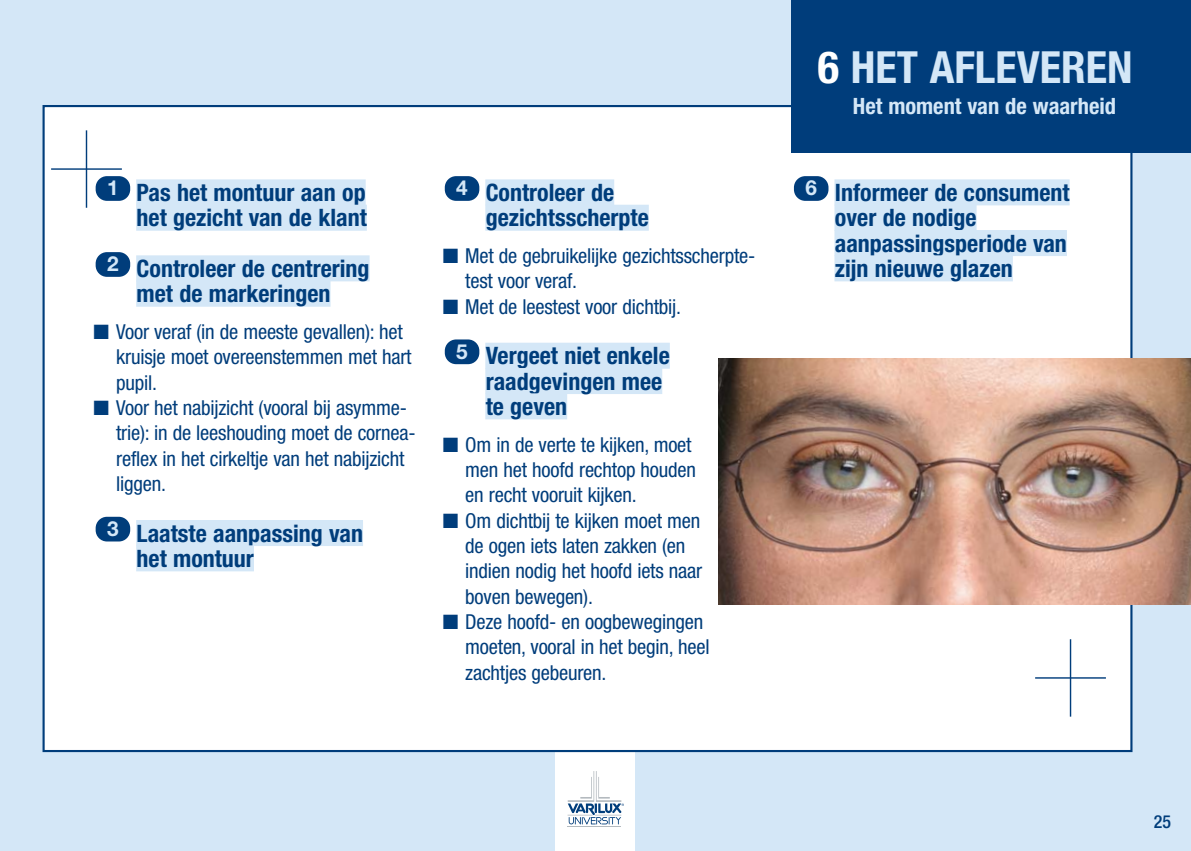
<style>
.page{position:relative;width:1191px;height:851px;background:#fff}
.page>*{position:absolute;margin:0;border:0;box-sizing:border-box;transform-origin:0 0}
.t1{font:700 condensed 44.4px "Helvetica Neue";color:#d4e7f7}
.t2{font:700 condensed 24px/25.4px "Helvetica Neue";color:#003d7b}
.t3{font:700 condensed 22.4px "Helvetica Neue";color:#d4e7f7}
.t4{font:700 20.8px "Helvetica Neue";color:#d4e7f7}
.t5{font:condensed 20.6px/25.4px "Helvetica Neue";letter-spacing:-.01em;color:#003d7b}
.t6{font:500 condensed 18px "Helvetica Neue";color:#003d7b}
.s1{color:#fff}
</style>
<div class="page">
<div style="left:0;top:0;width:1190px;height:850px;background:#d4e7f7"></div>
<div style="left:556px;top:752px;width:79px;height:98px;background:#fff"></div>
<hr style="left:567px;top:825px;width:54px;height:1px;background:#b4babf">
<svg style="left:567px;top:771px;width:57px;height:53px"></svg>
<div style="left:44px;top:106px;width:1087px;height:645px;background:#fff"></div>
<div style="left:791px;top:0;width:399px;height:153px;background:#003d7b"></div>
<div style="left:136px;top:179px;width:230px;height:26px;background:#d4e7f7"></div>
<div style="left:136px;top:205px;width:231px;height:26px;background:#d4e7f7"></div>
<div style="left:136px;top:255px;width:233px;height:26px;background:#d4e7f7"></div>
<div style="left:136px;top:281px;width:194px;height:26px;background:#d4e7f7"></div>
<div style="left:136px;top:520px;width:227px;height:26px;background:#d4e7f7"></div>
<div style="left:136px;top:545px;width:118px;height:26px;background:#d4e7f7"></div>
<div style="left:485px;top:179px;width:129px;height:26px;background:#d4e7f7"></div>
<div style="left:485px;top:205px;width:164px;height:26px;background:#d4e7f7"></div>
<div style="left:485px;top:342px;width:185px;height:26px;background:#d4e7f7"></div>
<div style="left:485px;top:368px;width:177px;height:26px;background:#d4e7f7"></div>
<div style="left:485px;top:393px;width:82px;height:26px;background:#d4e7f7"></div>
<div style="left:834px;top:179px;width:235px;height:26px;background:#d4e7f7"></div>
<div style="left:834px;top:205px;width:142px;height:26px;background:#d4e7f7"></div>
<div style="left:834px;top:230px;width:233px;height:26px;background:#d4e7f7"></div>
<div style="left:834px;top:255px;width:178px;height:26px;background:#d4e7f7"></div>
<div style="left:794px;top:176px;width:34px;height:25px;background:#003d7b;border-radius:11px"></div>
<div style="left:445px;top:339px;width:34px;height:25px;background:#003d7b;border-radius:11px"></div>
<div style="left:445px;top:176px;width:34px;height:25px;background:#003d7b;border-radius:11px"></div>
<div style="left:96px;top:516px;width:34px;height:25px;background:#003d7b;border-radius:11px"></div>
<div style="left:96px;top:252px;width:34px;height:25px;background:#003d7b;border-radius:11px"></div>
<div style="left:96px;top:176px;width:34px;height:25px;background:#003d7b;border-radius:11px"></div>
<hr style="left:86px;top:130px;width:1px;height:78px;background:#003d7b">
<hr style="left:51px;top:168px;width:71px;height:2px;background:#003d7b">
<hr style="left:1069px;top:639px;width:2px;height:77px;background:#003d7b">
<hr style="left:1035px;top:677px;width:71px;height:1px;background:#003d7b">
<img style="left:718px;top:358px;width:472px;height:246px">
<p class="t4" style="left:107px;top:180px;width:13px">1</p>
<p class="t2" style="left:137px;top:182px;width:232px">Pas het montuur aan op het gezicht van de klant</p>
<p class="t2" style="left:137px;top:257px;width:234px">Controleer de centrering met de markeringen</p>
<p class="t5" style="left:116px;top:320px;width:297px;text-indent:-22px">■ Voor veraf (in de meeste gevallen): het kruisje moet overeenstemmen met hart pupil.</p>
<p class="t5" style="left:116px;top:396px;width:301px;text-indent:-22px">■ Voor het nabijzicht (vooral bij asymme&shy;trie): in de leeshouding moet de cornea&shy;reflex in het cirkeltje van het nabijzicht liggen.</p>
<p class="t2" style="left:137px;top:522px;width:228px">Laatste aanpassing van het montuur</p>
<p class="t4" style="left:107px;top:256px;width:13px">2</p>
<p class="t4" style="left:107px;top:521px;width:13px">3</p>
<p class="t4" style="left:456px;top:180px;width:13px">4</p>
<p class="t2" style="left:486px;top:182px;width:165px">Controleer de gezichtsscherpte</p>
<p class="t5" style="left:465px;top:244px;width:291px;text-indent:-22px">■ Met de gebruikelijke gezichtsscherpte&shy;test voor veraf.</p>
<p class="t5" style="left:443px;top:295px;width:240px">■ Met de leestest voor dichtbij.</p>
<p class="t2" style="left:486px;top:345px;width:186px">Vergeet niet enkele raadgevingen mee te geven</p>
<p class="t5" style="left:465px;top:433px;width:232px;text-indent:-22px">■ Om in de verte te kijken, moet men het hoofd rechtop houden en recht vooruit kijken.</p>
<p class="t5" style="left:465px;top:509px;width:238px;text-indent:-22px">■ Om dichtbij te kijken moet men de ogen iets laten zakken (en indien nodig het hoofd iets naar boven bewegen).</p>
<p class="t5" style="left:465px;top:610px;width:246px;text-indent:-22px">■ Deze hoofd- en oogbewegingen moeten, vooral in het begin, heel zachtjes gebeuren.</p>
<p class="t4" style="left:456px;top:344px;width:13px">5</p>
<h1 class="t1" style="left:817px;top:52px;width:316px"><span class="s1">6</span> HET AFLEVEREN</h1>
<p class="t3" style="left:853px;top:97px;width:265px">Het moment van de waarheid</p>
<p class="t4" style="left:805px;top:180px;width:13px">6</p>
<p class="t2" style="left:835px;top:182px;width:236px">Informeer de consument over de nodige aanpassingsperiode van zijn nieuwe glazen</p>
<p class="t6" style="left:1154px;top:814px;width:19px">25</p>
</div>
